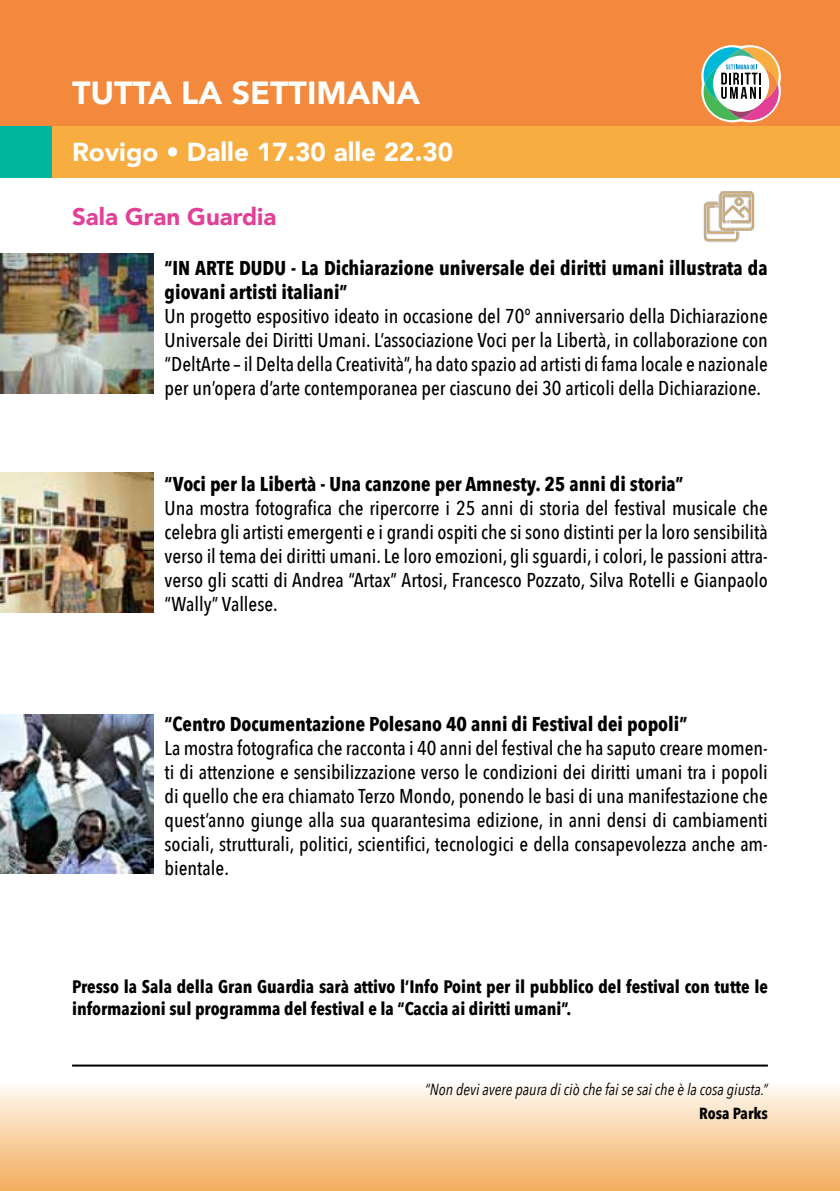
<style>
.page{position:relative;width:840px;height:1191px;background:#fff}
.page>*{position:absolute;margin:0;border:0;box-sizing:border-box;transform-origin:0 0}
.t1{font:900 32px "Avenir";color:#fff}
.t2{font:900 26px "Avenir";color:#fff}
.t3{font:900 24px "Avenir";color:#e24097}
.t4{font:500 20px/24px "Avenir Next Condensed";color:#000;text-align:justify}
.t5{font:700 20px/24px "Avenir Next Condensed";color:#000}
.t6{font:700 18px/21.6px "Avenir Next Condensed";color:#000}
.t7{font:italic 16px "Avenir Next Condensed";color:#000}
.t8{font:700 16px "Avenir Next Condensed";color:#000}
</style>
<div class="page">
<svg style="left:0;top:1064px;width:839px;height:127px"></svg>
<hr style="left:72px;top:1064px;width:695px;height:2px;background:#000">
<div style="left:0;top:0;width:839px;height:126px;background:#f3893d"></div>
<div style="left:0;top:126px;width:839px;height:51px;background:#f8ad41"></div>
<div style="left:0;top:126px;width:51px;height:51px;background:#00b79d"></div>
<img style="left:0;top:254px;width:153px;height:139px">
<img style="left:0;top:472px;width:153px;height:140px">
<img style="left:0;top:714px;width:153px;height:159px">
<svg style="left:701px;top:45px;width:80px;height:78px"></svg>
<img style="left:703px;top:191px;width:52px;height:52px">
<h1 class="t1" style="left:72px;top:65px;width:349px">TUTTA LA SETTIMANA</h1>
<h2 class="t2" style="left:72px;top:130px;width:382px">Rovigo • Dalle 17.30 alle 22.30</h2>
<p class="t3" style="left:72px;top:196px;width:206px">Sala Gran Guardia</p>
<p class="t5" style="left:164px;top:256px;width:604px">“IN ARTE DUDU - La Dichiarazione universale dei diritti umani illustrata da giovani artisti italiani”</p>
<p class="t4" style="left:164px;top:304px;width:604px">Un progetto espositivo ideato in occasione del 70° anniversario della Dichiarazione Universale dei Diritti Umani. L’associazione Voci per la Libertà, in collaborazione con “DeltArte – il Delta della Creatività”, ha dato spazio ad artisti di fama locale e nazionale per un’opera d’arte contemporanea per ciascuno dei 30 articoli della Dichiarazione.</p>
<p class="t5" style="left:164px;top:472px;width:520px">“Voci per la Libertà - Una canzone per Amnesty. 25 anni di storia”</p>
<p class="t4" style="left:164px;top:496px;width:604px">Una mostra fotografica che ripercorre i 25 anni di storia del festival musicale che celebra gli artisti emergenti e i grandi ospiti che si sono distinti per la loro sensibilità verso il tema dei diritti umani. Le loro emozioni, gli sguardi, i colori, le passioni attra&shy;verso gli scatti di Andrea “Artax” Artosi, Francesco Pozzato, Silva Rotelli e Gianpaolo “Wally” Vallese.</p>
<p class="t5" style="left:164px;top:712px;width:524px">“Centro Documentazione Polesano 40 anni di Festival dei popoli”</p>
<p class="t4" style="left:164px;top:736px;width:604px">La mostra fotografica che racconta i 40 anni del festival che ha saputo creare momen&shy;ti di attenzione e sensibilizzazione verso le condizioni dei diritti umani tra i popoli di quello che era chiamato Terzo Mondo, ponendo le basi di una manifestazione che quest’anno giunge alla sua quarantesima edizione, in anni densi di cambiamenti sociali, strutturali, politici, scientifici, tecnologici e della consapevolezza anche am&shy;bientale.</p>
<p class="t6" style="left:72px;top:976px;width:697px">Presso la Sala della Gran Guardia sarà attivo l’Info Point per il pubblico del festival con tutte le informazioni sul programma del festival e la “Caccia ai diritti umani”.</p>
<p class="t7" style="left:424px;top:1079px;width:344px">“Non devi avere paura di ciò che fai se sai che è la cosa giusta.”</p>
<p class="t8" style="left:698px;top:1103px;width:70px">Rosa Parks</p>
</div>
